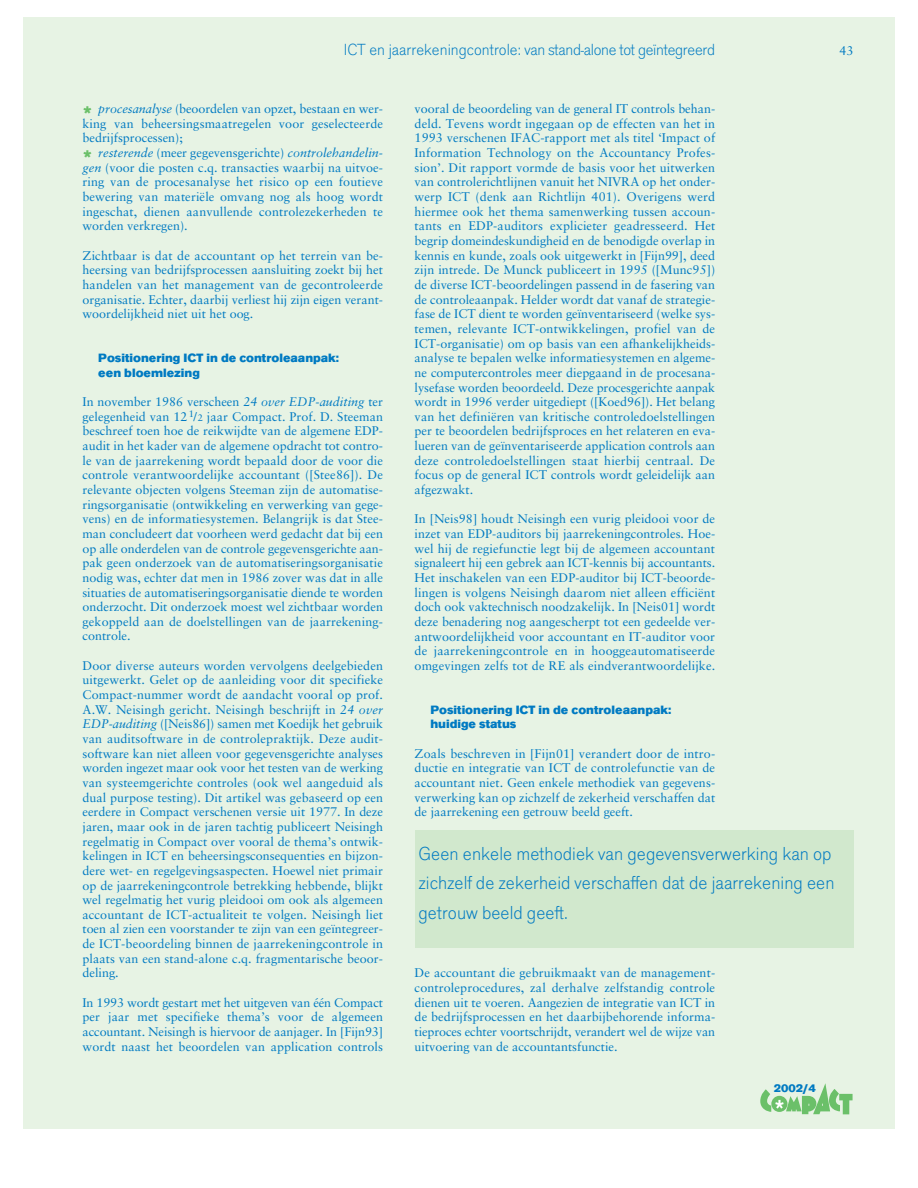
<style>
.page{position:relative;width:918px;height:1188px;background:#fff}
.page>*{position:absolute;margin:0;border:0;box-sizing:border-box;transform-origin:0 0}
.t1{font:300 19.5px/29.2px "Accius T";color:#007ac2}
.t2{font:300 16.8px "Accius T";letter-spacing:-.02em;color:#007ac2}
.t3{font:12.6px/14.7px "Sabon";letter-spacing:.005em;color:#007ac2;text-align:justify}
.t4{font:900 12.6px/14.7px "Accius T";color:#007ac2}
.t5{font:900 11.7px "Accius T";color:#007ac2}
.s1{font-family:"Accius T";font-weight:900;font-size:25.05px;color:#6bc069}
.s2{font-style:italic}
.s3{font-size:9.45px}
</style>
<div class="page">
<div style="left:23px;top:18px;width:871px;height:1110px;background:#e7f3e4"></div>
<svg style="left:760px;top:1083px;width:93px;height:31px"></svg>
<div style="left:415px;top:831px;width:439px;height:117px;background:#d1e8cd"></div>
<h2 class="t2" style="left:344px;top:44px;width:373px">ICT en jaarrekeningcontrole: van stand-alone tot geïntegreerd</h2>
<p class="t3" style="left:840px;top:44px;width:15px">43</p>
<p class="t3" style="left:83px;top:103px;width:302px;text-align:left"><span class="s1">*</span> <span class="s2">procesanalyse</span> (beoordelen van opzet, bestaan en wer&shy;king van beheersingsmaatregelen voor geselecteerde bedrijfsprocessen);<br><span class="s1">*</span> <span class="s2">resterende</span> (meer gegevensgerichte) <span class="s2">controlehandelin&shy;gen</span> (voor die posten c.q. transacties waarbij na uitvoe&shy;ring van de procesanalyse het risico op een foutieve bewering van materiële omvang nog als hoog wordt ingeschat, dienen aanvullende controlezekerheden te worden verkregen).</p>
<p class="t3" style="left:83px;top:249px;width:302px">Zichtbaar is dat de accountant op het terrein van be&shy;heersing van bedrijfsprocessen aansluiting zoekt bij het handelen van het management van de gecontroleerde organisatie. Echter, daarbij verliest hij zijn eigen verant&shy;woordelijkheid niet uit het oog.</p>
<p class="t4" style="left:98px;top:352px;width:242px">Positionering ICT in de controleaanpak: een bloemlezing</p>
<p class="t3" style="left:83px;top:395px;width:302px">In november 1986 verscheen <span class="s2">24 over EDP-auditing</span> ter gelegenheid van 12 <sup>1</sup>/<span class="s3">2</span> jaar Compact. Prof. D. Steeman beschreef toen hoe de reikwijdte van de algemene EDP&shy;audit in het kader van de algemene opdracht tot contro&shy;le van de jaarrekening wordt bepaald door de voor die controle verantwoordelijke accountant ([Stee86]). De relevante objecten volgens Steeman zijn de automatise&shy;ringsorganisatie (ontwikkeling en verwerking van gege&shy;vens) en de informatiesystemen. Belangrijk is dat Stee&shy;man concludeert dat voorheen werd gedacht dat bij een op alle onderdelen van de controle gegevensgerichte aan&shy;pak geen onderzoek van de automatiseringsorganisatie nodig was, echter dat men in 1986 zover was dat in alle situaties de automatiseringsorganisatie diende te worden onderzocht. Dit onderzoek moest wel zichtbaar worden gekoppeld aan de doelstellingen van de jaarrekening&shy;controle.</p>
<p class="t3" style="left:83px;top:659px;width:302px">Door diverse auteurs worden vervolgens deelgebieden uitgewerkt. Gelet op de aanleiding voor dit specifieke Compact-nummer wordt de aandacht vooral op prof.<br>A.W. Neisingh gericht. Neisingh beschrijft in <span class="s2">24 over EDP-auditing</span> ([Neis86]) samen met Koedijk het gebruik van auditsoftware in de controlepraktijk. Deze audit&shy;software kan niet alleen voor gegevensgerichte analyses worden ingezet maar ook voor het testen van de werking van systeemgerichte controles (ook wel aangeduid als dual purpose testing). Dit artikel was gebaseerd op een eerdere in Compact verschenen versie uit 1977. In deze jaren, maar ook in de jaren tachtig publiceert Neisingh regelmatig in Compact over vooral de thema’s ontwik&shy;kelingen in ICT en beheersingsconsequenties en bijzon&shy;dere wet- en regelgevingsaspecten. Hoewel niet primair op de jaarrekeningcontrole betrekking hebbende, blijkt wel regelmatig het vurig pleidooi om ook als algemeen accountant de ICT-actualiteit te volgen. Neisingh liet toen al zien een voorstander te zijn van een geïntegreer&shy;de ICT-beoordeling binnen de jaarrekeningcontrole in plaats van een stand-alone c.q. fragmentarische beoor&shy;deling.</p>
<p class="t3" style="left:83px;top:996px;width:302px">In 1993 wordt gestart met het uitgeven van één Compact per jaar met specifieke thema’s voor de algemeen accountant. Neisingh is hiervoor de aanjager. In [Fijn93] wordt naast het beoordelen van application controls</p>
<p class="t3" style="left:415px;top:103px;width:302px">vooral de beoordeling van de general IT controls behan&shy;deld. Tevens wordt ingegaan op de effecten van het in 1993 verschenen IFAC-rapport met als titel ‘Impact of Information Technology on the Accountancy Profes&shy;sion’. Dit rapport vormde de basis voor het uitwerken van controlerichtlijnen vanuit het NIVRA op het onder&shy;werp ICT (denk aan Richtlijn 401). Overigens werd hiermee ook het thema samenwerking tussen accoun&shy;tants en EDP-auditors explicieter geadresseerd. Het begrip domeindeskundigheid en de benodigde overlap in kennis en kunde, zoals ook uitgewerkt in [Fijn99], deed zijn intrede. De Munck publiceert in 1995 ([Munc95]) de diverse ICT-beoordelingen passend in de fasering van de controleaanpak. Helder wordt dat vanaf de strategie&shy;fase de ICT dient te worden geïnventariseerd (welke sys&shy;temen, relevante ICT-ontwikkelingen, profiel van de ICT-organisatie) om op basis van een afhankelijkheids&shy;analyse te bepalen welke informatiesystemen en algeme&shy;ne computercontroles meer diepgaand in de procesana&shy;lysefase worden beoordeeld. Deze procesgerichte aanpak wordt in 1996 verder uitgediept ([Koed96]). Het belang van het definiëren van kritische controledoelstellingen per te beoordelen bedrijfsproces en het relateren en eva&shy;lueren van de geïnventariseerde application controls aan deze controledoelstellingen staat hierbij centraal. De focus op de general ICT controls wordt geleidelijk aan afgezwakt.</p>
<p class="t3" style="left:415px;top:513px;width:302px">In [Neis98] houdt Neisingh een vurig pleidooi voor de inzet van EDP-auditors bij jaarrekeningcontroles. Hoe&shy;wel hij de regiefunctie legt bij de algemeen accountant signaleert hij een gebrek aan ICT-kennis bij accountants.<br>Het inschakelen van een EDP-auditor bij ICT-beoorde&shy;lingen is volgens Neisingh daarom niet alleen efficiënt doch ook vaktechnisch noodzakelijk. In [Neis01] wordt deze benadering nog aangescherpt tot een gedeelde ver&shy;antwoordelijkheid voor accountant en IT-auditor voor de jaarrekeningcontrole en in hooggeautomatiseerde omgevingen zelfs tot de RE als eindverantwoordelijke.</p>
<p class="t4" style="left:430px;top:703px;width:242px">Positionering ICT in de controleaanpak: huidige status</p>
<p class="t3" style="left:415px;top:747px;width:302px">Zoals beschreven in [Fijn01] verandert door de intro&shy;ductie en integratie van ICT de controlefunctie van de accountant niet. Geen enkele methodiek van gegevens&shy;verwerking kan op zichzelf de zekerheid verschaffen dat de jaarrekening een getrouw beeld geeft.</p>
<h1 class="t1" style="left:419px;top:842px;width:417px">Geen enkele methodiek van gegevensverwerking kan op zichzelf de zekerheid verschaffen dat de jaarrekening een getrouw beeld geeft.</h1>
<p class="t3" style="left:415px;top:967px;width:302px">De accountant die gebruikmaakt van de management&shy;controleprocedures, zal derhalve zelfstandig controle dienen uit te voeren. Aangezien de integratie van ICT in de bedrijfsprocessen en het daarbijbehorende informa&shy;tieproces echter voortschrijdt, verandert wel de wijze van uitvoering van de accountantsfunctie.</p>
<p class="t5" style="left:774px;top:1084px;width:43px">2002/4</p>
</div>
